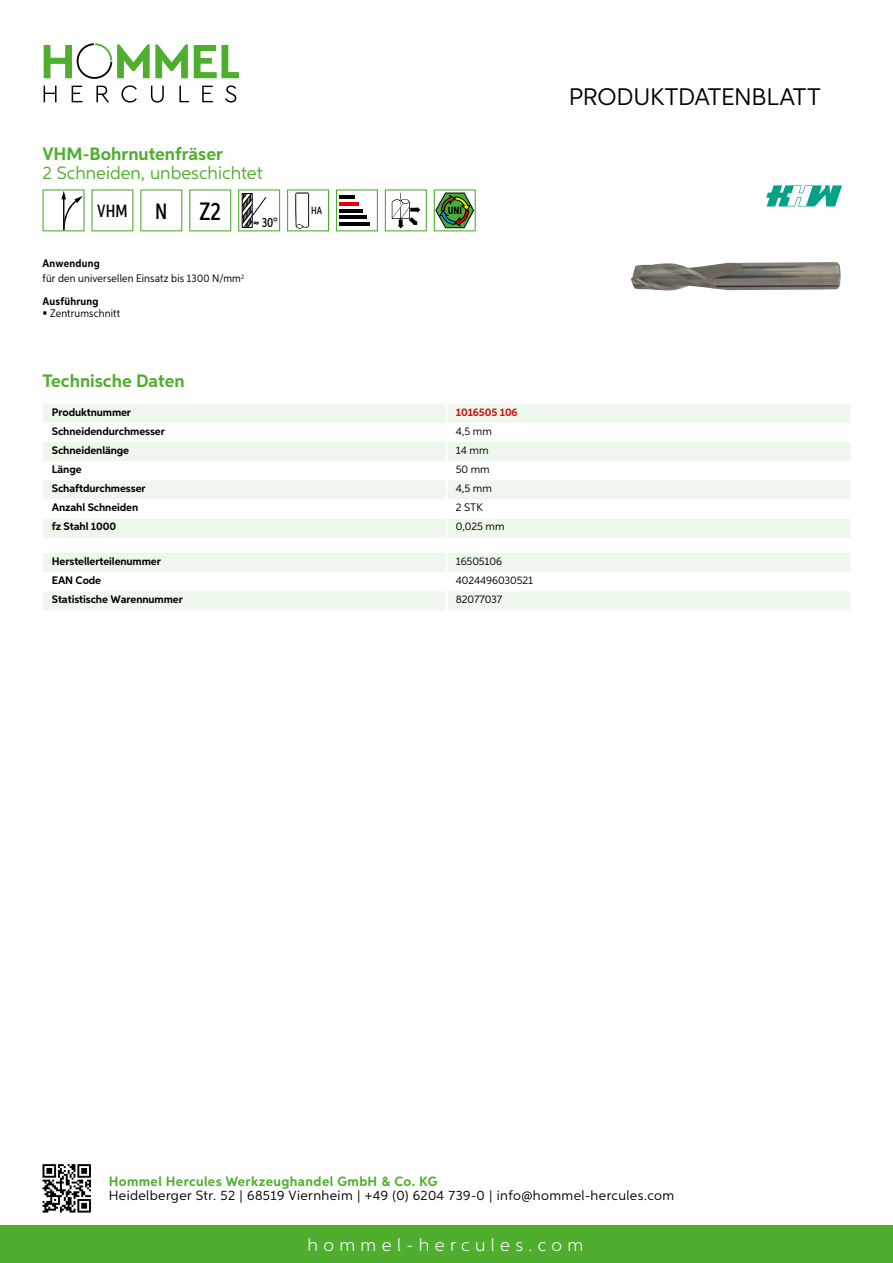
<style>
.page{position:relative;width:893px;height:1263px;background:#fff}
.page>*{position:absolute;margin:0;border:0;box-sizing:border-box;transform-origin:0 0}
.t1{font:500 25.2px "Aspira XX Nar";color:#000}
.t2{font:24px "Aspira";letter-spacing:-.01em;color:#000}
.t3{font:700 18px "Aspira";color:#50ae2f}
.t4{font:18px "Aspira";color:#50ae2f}
.t5{font:300 18px "Aspira";letter-spacing:.3em;color:#fff}
.t6{font:500 17.85px "Aspira XX Nar";color:#000}
.t7{font:13.5px "Aspira";letter-spacing:.03em;color:#000}
.t8{font:700 13.5px "Aspira";letter-spacing:.03em;color:#50ae2f}
.t9{font:500 13.35px "Aspira XX Nar";color:#000}
.t10{font:700 10.95px "Aspira";letter-spacing:-.01em;color:#000}
.t11{font:10.95px/15.1px "Aspira Nar";letter-spacing:.015em;color:#000}
.t12{font:10.95px "Aspira";letter-spacing:-.01em;color:#000}
.t13{font:700 10.95px "Aspira";letter-spacing:-.01em;color:#cd1013}
.t14{font:700 10.95px "Aspira Nar";letter-spacing:.02em;color:#000}
.t15{font:700 10.35px "Aspira XX Nar";color:#000}
.t16{font:500 10.35px "Aspira XX Nar";color:#000}
.s1{font-size:22.2px}
.s2{font-weight:700}
</style>
<div class="page">
<div style="left:0;top:1226px;width:893px;height:37px;background:#50ae2f"></div>
<svg style="left:43px;top:1164px;width:48px;height:48px"></svg>
<svg style="left:194px;top:45px;width:45px;height:33px"></svg>
<svg style="left:44px;top:43px;width:144px;height:36px"></svg>
<svg style="left:44px;top:86px;width:13px;height:16px"></svg>
<svg style="left:72px;top:86px;width:10px;height:16px"></svg>
<svg style="left:96px;top:86px;width:13px;height:16px"></svg>
<svg style="left:121px;top:85px;width:16px;height:18px"></svg>
<svg style="left:151px;top:86px;width:13px;height:17px"></svg>
<svg style="left:179px;top:86px;width:10px;height:16px"></svg>
<svg style="left:202px;top:86px;width:11px;height:16px"></svg>
<svg style="left:225px;top:85px;width:11px;height:18px"></svg>
<div style="left:43px;top:404px;width:807px;height:134px;background:#eef7eb"></div>
<svg style="left:43px;top:423px;width:807px;height:95px"></svg>
<hr style="left:445px;top:404px;width:3px;height:19px;background:#fff">
<hr style="left:445px;top:423px;width:3px;height:19px;background:#fff">
<hr style="left:445px;top:442px;width:3px;height:19px;background:#fff">
<hr style="left:445px;top:461px;width:3px;height:19px;background:#fff">
<hr style="left:445px;top:480px;width:3px;height:19px;background:#fff">
<hr style="left:445px;top:499px;width:3px;height:19px;background:#fff">
<hr style="left:445px;top:518px;width:3px;height:20px;background:#fff">
<svg style="left:43px;top:553px;width:807px;height:57px"></svg>
<hr style="left:445px;top:591px;width:3px;height:19px;background:#fff">
<svg style="left:43px;top:189px;width:42px;height:42px"></svg>
<svg style="left:91px;top:189px;width:42px;height:42px"></svg>
<svg style="left:140px;top:189px;width:42px;height:42px"></svg>
<svg style="left:189px;top:189px;width:42px;height:42px"></svg>
<svg style="left:238px;top:189px;width:42px;height:42px"></svg>
<svg style="left:287px;top:189px;width:42px;height:42px"></svg>
<svg style="left:336px;top:189px;width:42px;height:42px"></svg>
<hr style="left:339px;top:196px;width:16px;height:3px;background:#000">
<hr style="left:339px;top:202px;width:20px;height:4px;background:#e3000b">
<hr style="left:339px;top:209px;width:24px;height:3px;background:#000">
<hr style="left:339px;top:216px;width:28px;height:3px;background:#000">
<hr style="left:339px;top:222px;width:31px;height:4px;background:#000">
<svg style="left:385px;top:189px;width:42px;height:42px"></svg>
<svg style="left:434px;top:189px;width:42px;height:42px"></svg>
<img style="left:631px;top:262px;width:210px;height:29px">
<svg style="left:766px;top:185px;width:76px;height:21px"></svg>
<h3 class="t3" style="left:43px;top:142px;width:182px">VHM-Bohrnutenfräser</h3>
<h3 class="t4" style="left:43px;top:162px;width:222px">2 Schneiden, unbeschichtet</h3>
<h3 class="t6" style="left:97px;top:200px;width:72px">VHM <span class="s1">N</span></h3>
<h1 class="t1" style="left:200px;top:196px;width:23px">Z2</h1>
<p class="t11" style="left:43px;top:256px;width:203px"><span class="s2">Anwendung<br></span>für den universellen Einsatz bis 1300 N/mm<sup>2</sup></p>
<p class="t14" style="left:43px;top:294px;width:58px">Ausführung</p>
<p class="t11" style="left:50px;top:306px;width:71px">Zentrumschnitt</p>
<p class="t9" style="left:262px;top:215px;width:17px">30°</p>
<p class="t16" style="left:311px;top:204px;width:12px">HA</p>
<p class="t15" style="left:448px;top:205px;width:16px">UNI</p>
<h3 class="t3" style="left:43px;top:369px;width:144px">Technische Daten</h3>
<p class="t10" style="left:52px;top:405px;width:81px">Produktnummer</p>
<p class="t13" style="left:456px;top:405px;width:63px">1016505 106</p>
<p class="t10" style="left:52px;top:424px;width:115px">Schneidendurchmesser</p>
<p class="t12" style="left:456px;top:424px;width:38px">4,5 mm</p>
<p class="t10" style="left:52px;top:443px;width:79px">Schneidenlänge</p>
<p class="t12" style="left:456px;top:443px;width:34px">14 mm</p>
<p class="t10" style="left:52px;top:462px;width:31px">Länge</p>
<p class="t12" style="left:456px;top:463px;width:35px">50 mm</p>
<p class="t10" style="left:52px;top:482px;width:95px">Schaftdurchmesser</p>
<p class="t12" style="left:456px;top:482px;width:38px">4,5 mm</p>
<p class="t10" style="left:52px;top:501px;width:88px">Anzahl Schneiden</p>
<p class="t12" style="left:456px;top:501px;width:22px">2 STK</p>
<p class="t10" style="left:52px;top:520px;width:66px">fz Stahl 1000</p>
<p class="t12" style="left:456px;top:520px;width:50px">0,025 mm</p>
<p class="t10" style="left:52px;top:554px;width:111px">Herstellerteilenummer</p>
<p class="t12" style="left:456px;top:554px;width:48px">16505106</p>
<p class="t10" style="left:52px;top:574px;width:51px">EAN Code</p>
<p class="t12" style="left:456px;top:574px;width:79px">4024496030521</p>
<p class="t10" style="left:52px;top:593px;width:132px">Statistische Warennummer</p>
<p class="t12" style="left:456px;top:593px;width:48px">82077037</p>
<h2 class="t2" style="left:569px;top:82px;width:253px">Produktdatenblatt</h2>
<p class="t8" style="left:109px;top:1172px;width:330px">Hommel Hercules Werkzeughandel GmbH &amp; Co. KG</p>
<p class="t7" style="left:109px;top:1187px;width:567px">Heidelberger Str. 52 | 68519 Viernheim | +49 (0) 6204 739-0 | info@hommel-hercules.com</p>
<h3 class="t5" style="left:307px;top:1234px;width:277px">hommel-hercules.com</h3>
</div>
